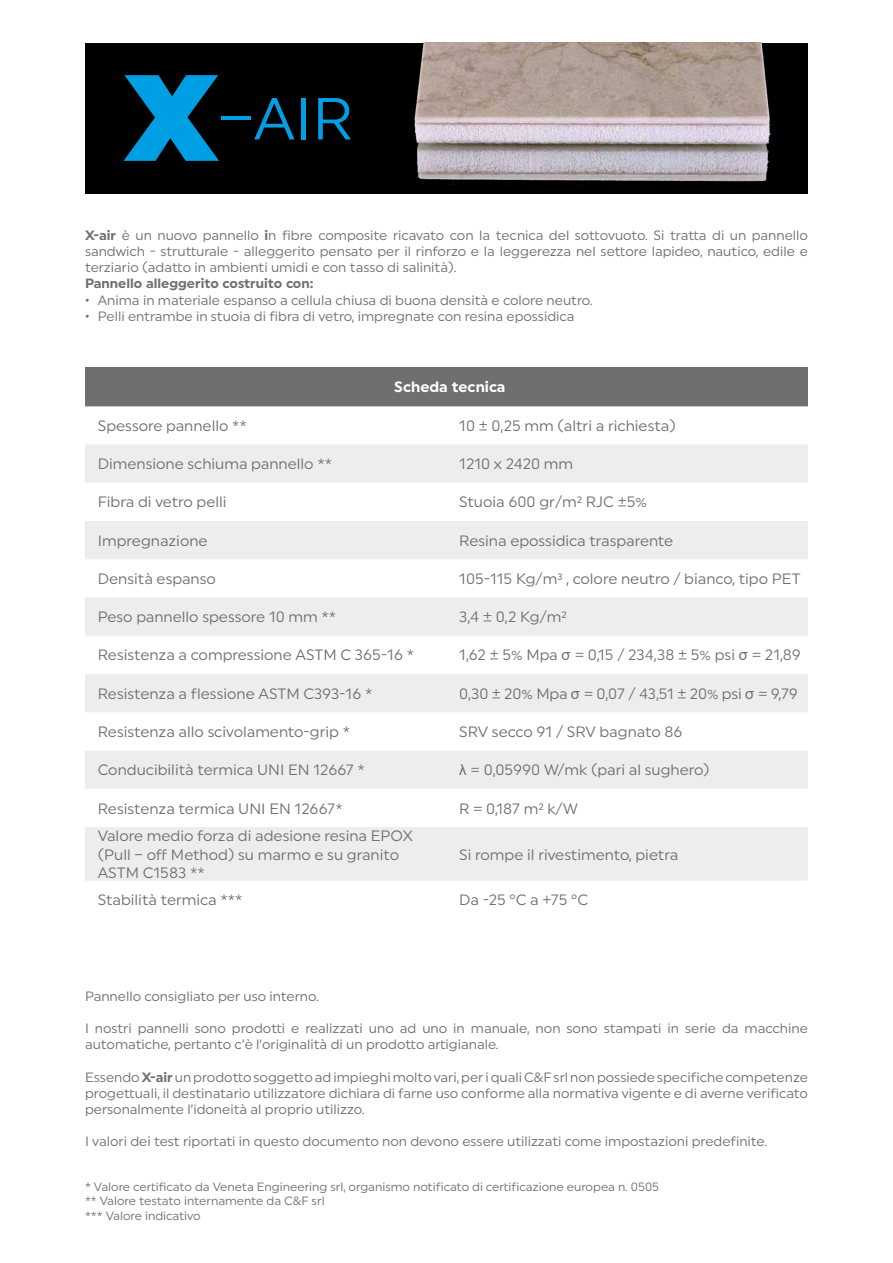
<style>
.page{position:relative;width:893px;height:1263px;background:#fff}
.page>*{position:absolute;margin:0;border:0;box-sizing:border-box;transform-origin:0 0}
.t1{font:59.25px "Uniform";color:#009fe3}
.t2{font:15px/18px "Uniform";color:#706f6f}
.t3{font:700 15px "Uniform";color:#fff}
.t4{font:13.5px/16.2px "Uniform";color:#706f6f;text-align:justify}
.t5{font:700 13.5px "Uniform";color:#706f6f}
.t6{font:12px/14.4px "Uniform";color:#706f6f}
.s1{font-weight:700}
.s2{font-family:"Arial"}
</style>
<div class="page">
<div style="left:85px;top:368px;width:723px;height:38px;background:#706f6f"></div>
<svg style="left:85px;top:444px;width:723px;height:437px;fill:#ededed"></svg>
<hr style="left:85px;top:406px;width:361px;height:1px;background:#706f6f">
<hr style="left:446px;top:406px;width:362px;height:1px;background:#706f6f">
<div style="left:85px;top:43px;width:723px;height:150px;background:#000"></div>
<img style="left:414px;top:43px;width:357px;height:143px">
<svg style="left:124px;top:75px;width:95px;height:86px"></svg>
<h1 class="t1" style="left:218px;top:83px;width:137px">−AIR</h1>
<p class="t4" style="left:85px;top:227px;width:724px"><span class="s1">X-air</span> è un nuovo pannello <span class="s1">i</span>n fibre composite ricavato con la tecnica del sottovuoto. Si tratta di un pannello sandwich - strutturale - alleggerito pensato per il rinforzo e la leggerezza nel settore lapideo, nautico, edile e terziario (adatto in ambienti umidi e con tasso di salinità).</p>
<p class="t5" style="left:85px;top:276px;width:230px">Pannello alleggerito costruito con:</p>
<p class="t4" style="left:85px;top:291px;width:509px">• Anima in materiale espanso a cellula chiusa di buona densità e colore neutro.</p>
<p class="t4" style="left:85px;top:308px;width:491px">• Pelli entrambe in stuoia di fibra di vetro, impregnate con resina epossidica</p>
<p class="t3" style="left:394px;top:378px;width:113px">Scheda tecnica</p>
<p class="t2" style="left:98px;top:416px;width:151px">Spessore pannello **</p>
<p class="t2" style="left:459px;top:416px;width:218px">10 ± 0,25 mm (altri a richiesta)</p>
<p class="t2" style="left:98px;top:455px;width:236px">Dimensione schiuma pannello **</p>
<p class="t2" style="left:459px;top:455px;width:115px">1210 x 2420 mm</p>
<p class="t2" style="left:98px;top:493px;width:130px">Fibra di vetro pelli</p>
<p class="t2" style="left:459px;top:493px;width:189px">Stuoia 600 gr/m² RJC ±5%</p>
<p class="t2" style="left:98px;top:531px;width:111px">Impregnazione</p>
<p class="t2" style="left:459px;top:531px;width:216px">Resina epossidica trasparente</p>
<p class="t2" style="left:98px;top:569px;width:119px">Densità espanso</p>
<p class="t2" style="left:459px;top:569px;width:343px">105-115 Kg/m³ , colore neutro / bianco, tipo PET</p>
<p class="t2" style="left:98px;top:608px;width:240px">Peso pannello spessore 10 mm **</p>
<p class="t2" style="left:459px;top:608px;width:109px">3,4 ± 0,2 Kg/m²</p>
<p class="t2" style="left:98px;top:646px;width:208px">Resistenza a compressione ast</p>
<p class="t2" style="left:323px;top:646px;width:92px">m c 365-16 *</p>
<p class="t2" style="left:459px;top:646px;width:343px">1,62 ± 5% M pa <span class="s2">σ</span> = 0,15 / 234,38 ± 5% psi <span class="s2">σ</span> = 21,89</p>
<p class="t2" style="left:98px;top:684px;width:276px">Resistenza a flessione ASTM C393-16 *</p>
<p class="t2" style="left:459px;top:684px;width:340px">0,30 ± 20% M pa <span class="s2">σ</span> = 0,07 / 43,51 ± 20% psi <span class="s2">σ</span> = 9,79</p>
<p class="t2" style="left:98px;top:722px;width:254px">Resistenza allo scivolamento-grip *</p>
<p class="t2" style="left:459px;top:722px;width:225px">SRV secco 91 / SRV bagnato 86</p>
<p class="t2" style="left:98px;top:761px;width:269px">Conducibilità termica UNI EN 12667 *</p>
<p class="t2" style="left:459px;top:761px;width:252px"><span class="s2">λ</span> = 0,05990 W/mk (pari al sughero)</p>
<p class="t2" style="left:98px;top:799px;width:247px">Resistenza termica UNI EN 12667*</p>
<p class="t2" style="left:459px;top:799px;width:120px">R = 0,187 m² k/W</p>
<p class="t2" style="left:98px;top:827px;width:316px">Valore medio forza di adesione resina EPOX (Pull – off Method) su marmo e su granito<br>ASTM C1583 **</p>
<p class="t2" style="left:459px;top:845px;width:220px">Si rompe il rivestimento, pietra</p>
<p class="t2" style="left:98px;top:891px;width:146px">Stabilità termica ***</p>
<p class="t2" style="left:459px;top:891px;width:130px">Da -25 °C a +75 °C</p>
<p class="t4" style="left:85px;top:987px;width:236px">Pannello consigliato per uso interno.</p>
<p class="t4" style="left:85px;top:1020px;width:724px">I nostri pannelli sono prodotti e realizzati uno ad uno in manuale, non sono stampati in serie da macchine automatiche, pertanto c’è l’originalità di un prodotto artigianale.</p>
<p class="t4" style="left:85px;top:1068px;width:724px">Essendo <span class="s1">X-air</span> un prodotto soggetto ad impieghi molto vari, per i quali C&amp;F srl non possiede specifiche competenze progettuali, il destinatario utilizzatore dichiara di farne uso conforme alla normativa vigente e di averne verificato personalmente l’idoneità al proprio utilizzo.</p>
<p class="t4" style="left:85px;top:1133px;width:684px">I valori dei test riportati in questo documento non devono essere utilizzati come impostazioni predefinite.</p>
<p class="t6" style="left:85px;top:1179px;width:576px">* Valore certificato da Veneta Engineering srl, organismo notificato di certificazione europea n. 0505 ** Valore testato internamente da C&amp;F srl<br>*** Valore indicativo</p>
</div>
